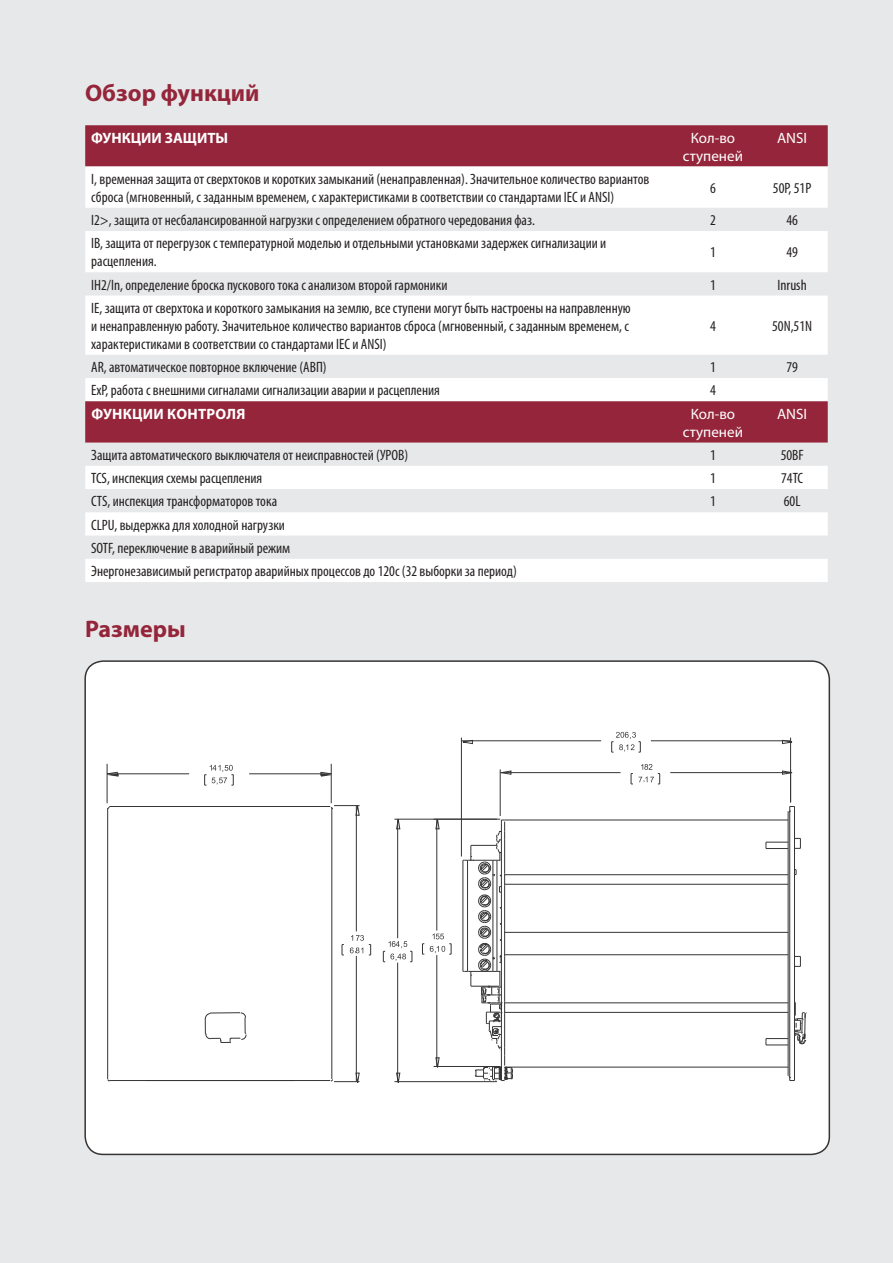
<style>
.page{position:relative;width:893px;height:1263px;background:#e7e8e9}
.page>*{position:absolute;margin:0;border:0;box-sizing:border-box;transform-origin:0 0}
.t1{font:700 24px "Myriad Pro";color:#94253a}
.t2{font:condensed 15px/18px "Myriad Pro";color:#231f20}
.t3{font:15px/18px "Myriad Pro";color:#fff;text-align:center}
.t4{font:700 15px "Myriad Pro";letter-spacing:.02em;color:#fff}
.t5{font:700 15px "Myriad Pro";color:#fff}
</style>
<div class="page">
<div style="left:84px;top:660px;width:747px;height:496px;background:#fff"></div>
<div style="left:85px;top:125px;width:743px;height:41px;background:#94253a"></div>
<svg style="left:85px;top:166px;width:743px;height:416px;fill:#fff"></svg>
<div style="left:85px;top:401px;width:743px;height:41px;background:#94253a"></div>
<p class="t1" style="left:85px;top:79px;width:176px">Обзор функций</p>
<p class="t5" style="left:91px;top:129px;width:139px">ФУНКЦИИ ЗАЩИТЫ</p>
<p class="t3" style="left:683px;top:129px;width:62px">Кол-во ступеней</p>
<p class="t3" style="left:777px;top:129px;width:32px">ANSI</p>
<p class="t2" style="left:91px;top:170px;width:560px">I, временная защита от сверхтоков и коротких замыканий (ненаправленная). Значительное количество вариантов сброса (мгновенный, с заданным временем, с характеристиками в соответствии со стандартами IEC и ANSI)</p>
<p class="t2" style="left:710px;top:179px;width:7px">6</p>
<p class="t2" style="left:773px;top:179px;width:40px">50Р, 51Р</p>
<p class="t2" style="left:91px;top:211px;width:445px">I2&gt;, защита от несбалансированной нагрузки с определением обратного чередования фаз.</p>
<p class="t2" style="left:710px;top:211px;width:7px">2</p>
<p class="t2" style="left:786px;top:211px;width:13px">46</p>
<p class="t2" style="left:91px;top:235px;width:517px">IB, защита от перегрузок с температурной моделью и отдельными установками задержек сигнализации и расцепления.</p>
<p class="t2" style="left:710px;top:244px;width:7px">1</p>
<p class="t2" style="left:786px;top:244px;width:13px">49</p>
<p class="t2" style="left:91px;top:276px;width:358px">IH2/In, определение броска пускового тока с анализом второй гармоники</p>
<p class="t2" style="left:710px;top:276px;width:7px">1</p>
<p class="t2" style="left:778px;top:276px;width:31px">Inrush</p>
<p class="t2" style="left:91px;top:299px;width:541px">IE, защита от сверхтока и короткого замыкания на землю, все ступени могут быть настроены на направленную и ненаправленную работу. Значительное количество вариантов сброса (мгновенный, с заданным временем, с характеристиками в соответствии со стандартами IEC и ANSI)</p>
<p class="t2" style="left:710px;top:317px;width:7px">4</p>
<p class="t2" style="left:772px;top:317px;width:41px">50N,51N</p>
<p class="t2" style="left:91px;top:358px;width:237px">AR, автоматическое повторное включение (АВП)</p>
<p class="t2" style="left:710px;top:358px;width:7px">1</p>
<p class="t2" style="left:786px;top:358px;width:13px">79</p>
<p class="t2" style="left:91px;top:382px;width:350px">ExP, работа с внешними сигналами сигнализации аварии и расцепления</p>
<p class="t2" style="left:710px;top:382px;width:7px">4</p>
<p class="t4" style="left:91px;top:405px;width:156px">ФУНКЦИИ КОНТРОЛЯ</p>
<p class="t3" style="left:683px;top:405px;width:62px">Кол-во ступеней</p>
<p class="t3" style="left:777px;top:405px;width:32px">ANSI</p>
<p class="t2" style="left:91px;top:446px;width:318px">Защита автоматического выключателя от неисправностей (УРОВ)</p>
<p class="t2" style="left:710px;top:446px;width:7px">1</p>
<p class="t2" style="left:781px;top:446px;width:24px">50BF</p>
<p class="t2" style="left:91px;top:469px;width:172px">TCS, инспекция схемы расцепления</p>
<p class="t2" style="left:710px;top:469px;width:7px">1</p>
<p class="t2" style="left:781px;top:469px;width:23px">74TC</p>
<p class="t2" style="left:91px;top:493px;width:187px">CTS, инспекция трансформаторов тока</p>
<p class="t2" style="left:710px;top:493px;width:7px">1</p>
<p class="t2" style="left:784px;top:493px;width:18px">60L</p>
<p class="t2" style="left:91px;top:516px;width:195px">CLPU, выдержка для холодной нагрузки</p>
<p class="t2" style="left:91px;top:539px;width:201px">SOTF, переключение в аварийный режим</p>
<p class="t2" style="left:91px;top:562px;width:427px">Энергонезависимый регистратор аварийных процессов до 120с (32 выборки за период)</p>
<p class="t1" style="left:85px;top:616px;width:102px">Размеры</p>
</div>
